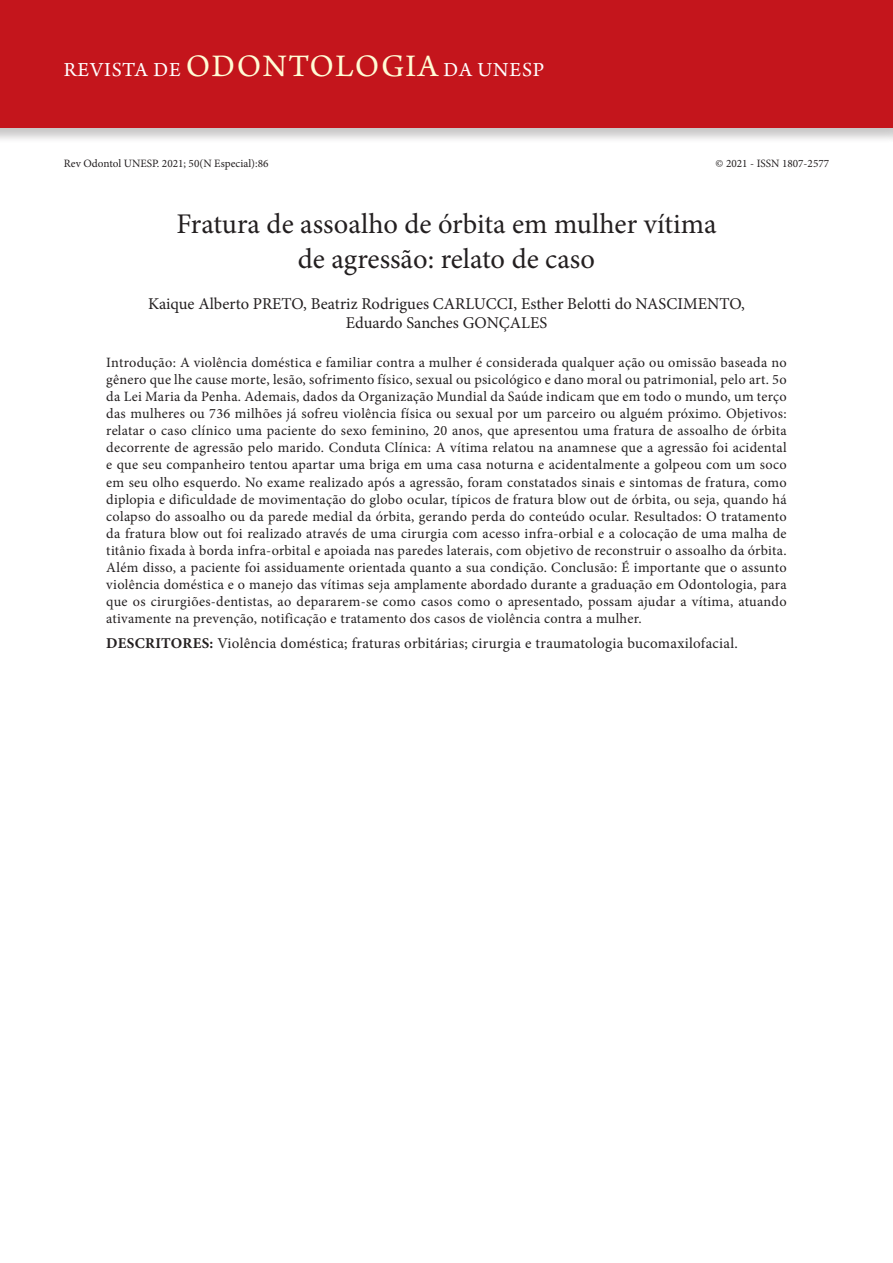
<style>
.page{position:relative;width:893px;height:1263px;background:#fff}
.page>*{position:absolute;margin:0;border:0;box-sizing:border-box;transform-origin:0 0}
.ArticleTitle{font:28.5px/34.2px "Minion Pro";color:#231f20;text-align:center}
.t1{font:21px "Arno Pro";letter-spacing:.04em;color:#fff}
.Authors{font:16.5px/19.8px "Minion Pro";color:#231f20;text-align:center}
.Keywords{font:15px "Minion Pro";letter-spacing:.02em;color:#231f20}
.Abstract{font:14.25px/17.1px "Minion Pro";letter-spacing:.02em;color:#231f20;text-align:justify}
.t2{font:11.25px "Minion Pro";color:#231f20}
.s1{font-size:33px;color:#fffcd5}
.s2{font-weight:700}
</style>
<div class="page">
<div style="left:0;top:0;width:893px;height:144px;background:#231f20;opacity:.25"></div>
<div style="left:0;top:0;width:893px;height:128px;background:#c4151c"></div>
<h2 class="t1" style="left:64px;top:58px;width:482px">REVISTA DE <span class="s1">ODONTOLOGIA</span> DA UNESP</h2>
<p class="t2" style="left:64px;top:156px;width:206px">Rev Odontol UNESP. 2021; 50(N Especial):86</p>
<p class="t2" style="left:715px;top:156px;width:115px">© 2021 - ISSN 1807-2577</p>
<p class="ArticleTitle" style="left:176px;top:207px;width:542px">Fratura de assoalho de órbita em mulher vítima de agressão: relato de caso</p>
<p class="Authors" style="left:148px;top:293px;width:598px">Kaique Alberto PRETO, Beatriz Rodrigues CARLUCCI, Esther Belotti do NASCIMENTO,<br>Eduardo Sanches GONÇALES</p>
<p class="Abstract" style="left:106px;top:354px;width:682px">Introdução: A violência doméstica e familiar contra a mulher é considerada qualquer ação ou omissão baseada no gênero que lhe cause morte, lesão, sofrimento físico, sexual ou psicológico e dano moral ou patrimonial, pelo art. 5o da Lei Maria da Penha. Ademais, dados da Organização Mundial da Saúde indicam que em todo o mundo, um terço das mulheres ou 736 milhões já sofreu violência física ou sexual por um parceiro ou alguém próximo. Objetivos: relatar o caso clínico uma paciente do sexo feminino, 20 anos, que apresentou uma fratura de assoalho de órbita decorrente de agressão pelo marido. Conduta Clínica: A vítima relatou na anamnese que a agressão foi acidental e que seu companheiro tentou apartar uma briga em uma casa noturna e acidentalmente a golpeou com um soco em seu olho esquerdo. No exame realizado após a agressão, foram constatados sinais e sintomas de fratura, como diplopia e dificuldade de movimentação do globo ocular, típicos de fratura blow out de órbita, ou seja, quando há colapso do assoalho ou da parede medial da órbita, gerando perda do conteúdo ocular. Resultados: O tratamento da fratura blow out foi realizado através de uma cirurgia com acesso infra-orbial e a colocação de uma malha de titânio fixada à borda infra-orbital e apoiada nas paredes laterais, com objetivo de reconstruir o assoalho da órbita.<br>Além disso, a paciente foi assiduamente orientada quanto a sua condição. Conclusão: É importante que o assunto violência doméstica e o manejo das vítimas seja amplamente abordado durante a graduação em Odontologia, para que os cirurgiões-dentistas, ao depararem-se como casos como o apresentado, possam ajudar a vítima, atuando ativamente na prevenção, notificação e tratamento dos casos de violência contra a mulher.</p>
<p class="Keywords" style="left:106px;top:633px;width:633px"><span class="s2">DESCRITORES:</span> Violência doméstica; fraturas orbitárias; cirurgia e traumatologia bucomaxilofacial.</p>
</div>
